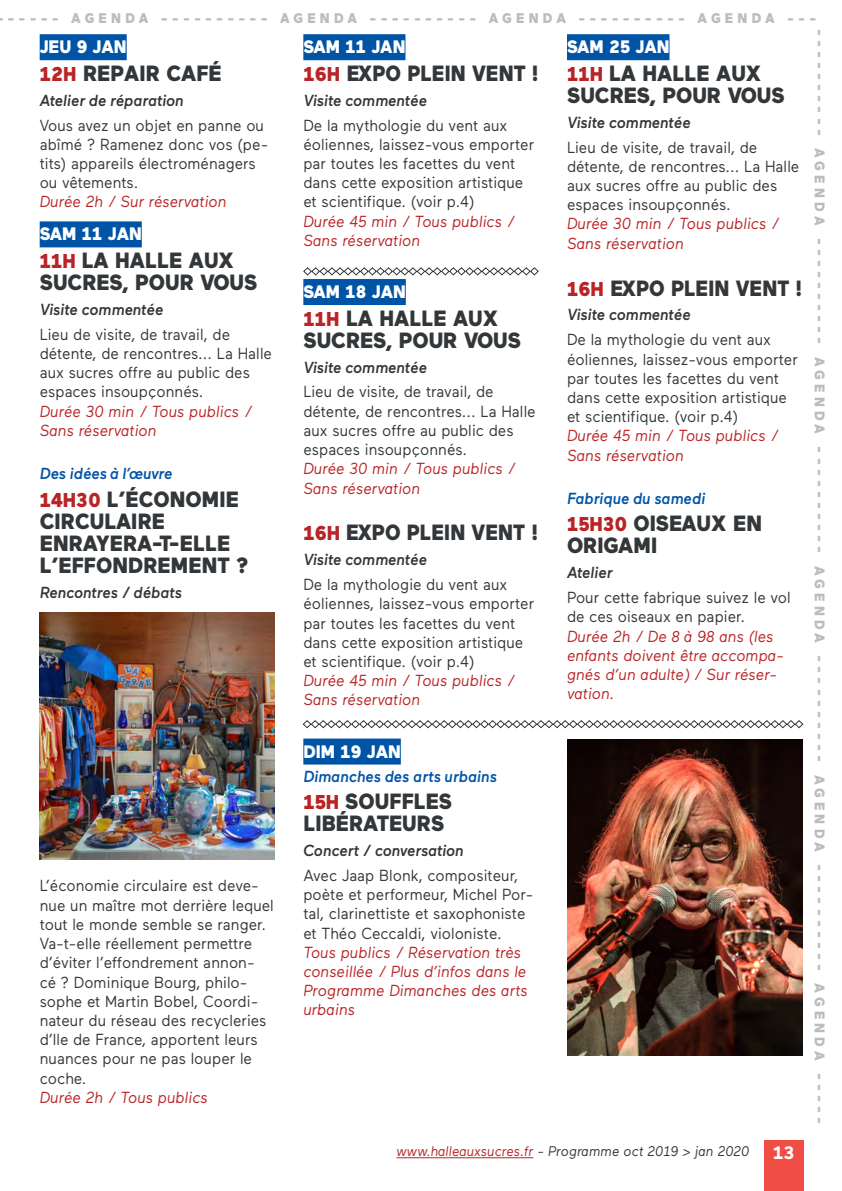
<style>
.page{position:relative;width:842px;height:1191px;background:#fff}
.page>*{position:absolute;margin:0;border:0;box-sizing:border-box;transform-origin:0 0}
.t1{font:900 22px/22px "Maax";color:#333739;scale:.95 1}
.t2{font:900 22px "Maax";color:#333739;scale:.91 1}
.t3{font:900 18px "Maax";color:#fff;scale:.95 1}
.t4{font:700 18px "Maax";color:#fff}
.t5{font:16px/19.2px "Maax";color:#333739;scale:.95 1}
.t6{font:italic 16px/19.2px "Maax";color:#ba2426;scale:.95 1}
.t7{font:italic 500 16px "Maax";color:#333739;scale:.95 1}
.t8{font:italic 500 16px "Maax";color:#0054a6;scale:.95 1}
.t9{font:900 14px "Maax";letter-spacing:.31em;color:#babcbe;scale:.95 1}
.t10{font:italic 14px "Maax";color:#333739;scale:.95 1}
.s1{font-size:20px;color:#ba2426}
.s2{color:#ba2426}
</style>
<div class="page">
<div style="left:764px;top:1140px;width:39px;height:51px;background:#f04e45"></div>
<hr style="left:396px;top:1157px;width:137px;height:1px;background:#ba2426">
<div style="left:40px;top:34px;width:87px;height:26px;background:#0054a6"></div>
<div style="left:40px;top:221px;width:102px;height:26px;background:#0054a6"></div>
<div style="left:303px;top:34px;width:102px;height:26px;background:#0054a6"></div>
<svg style="left:303px;top:267px;width:236px;height:9px"></svg>
<div style="left:303px;top:279px;width:103px;height:26px;background:#0054a6"></div>
<div style="left:303px;top:738px;width:98px;height:26px;background:#0054a6"></div>
<div style="left:567px;top:34px;width:102px;height:26px;background:#0054a6"></div>
<img style="left:567px;top:740px;width:235px;height:315px">
<img style="left:40px;top:612px;width:235px;height:247px">
<svg style="left:302px;top:720px;width:502px;height:8px"></svg>
<p class="t9" style="left:8px;top:10px;width:853px">----- AGENDA ---------- AGENDA ---------- AGENDA ---------- AGENDA ---</p>
<p class="t3" style="left:40px;top:37px;width:93px">JEU 9 JAN</p>
<h1 class="t1" style="left:40px;top:62px;width:193px"><span class="s1">12H</span> REPAIR CAFÉ</h1>
<p class="t7" style="left:40px;top:92px;width:153px">Atelier de réparation</p>
<p class="t5" style="left:40px;top:116px;width:242px">Vous avez un objet en panne ou abîmé ? Ramenez donc vos (pe&shy;tits) appareils électroménagers ou vêtements.</p>
<p class="t6" style="left:40px;top:192px;width:198px">Durée 2h / Sur réservation</p>
<p class="t3" style="left:40px;top:224px;width:109px">SAM 11 JAN</p>
<h1 class="t1" style="left:40px;top:249px;width:231px"><span class="s1">11H</span> LA HALLE AUX<br>SUCRES, POUR VOUS</h1>
<p class="t7" style="left:40px;top:301px;width:132px">Visite commentée</p>
<p class="t5" style="left:40px;top:325px;width:246px">Lieu de visite, de travail, de détente, de rencontres... La Halle aux sucres offre au public des espaces insoupçonnés.</p>
<p class="t6" style="left:40px;top:402px;width:225px">Durée 30 min / Tous publics /<br>Sans réservation</p>
<p class="t8" style="left:40px;top:465px;width:141px">Des idées à l’œuvre</p>
<h1 class="t1" style="left:40px;top:488px;width:221px"><span class="s1">14H30</span> L’ÉCONOMIE<br>CIRCULAIRE<br>ENRAYERA-T-ELLE<br>L’EFFONDREMENT ?</h1>
<p class="t7" style="left:40px;top:583px;width:151px">Rencontres / débats</p>
<p class="t9" style="left:828px;top:29px;width:1154px;rotate:90deg">---------- AGENDA ---------- AGENDA ---------- AGENDA ---------- AGENDA ---------- AGENDA -----</p>
<p class="t3" style="left:303px;top:37px;width:109px">SAM 11 JAN</p>
<h1 class="t2" style="left:303px;top:61px;width:260px"><span class="s1">16H</span> EXPO PLEIN VENT !</h1>
<p class="t7" style="left:303px;top:92px;width:132px">Visite commentée</p>
<p class="t5" style="left:303px;top:116px;width:245px">De la mythologie du vent aux éoliennes, laissez-vous emporter par toutes les facettes du vent dans cette exposition artistique et scientifique. (voir p.4)</p>
<p class="t6" style="left:303px;top:212px;width:224px">Durée 45 min / Tous publics /<br>Sans réservation</p>
<p class="t3" style="left:303px;top:281px;width:109px">SAM 18 JAN</p>
<h1 class="t1" style="left:303px;top:307px;width:231px"><span class="s1">11H</span> LA HALLE AUX<br>SUCRES, POUR VOUS</h1>
<p class="t7" style="left:303px;top:358px;width:132px">Visite commentée</p>
<p class="t5" style="left:303px;top:382px;width:246px">Lieu de visite, de travail, de détente, de rencontres... La Halle aux sucres offre au public des espaces insoupçonnés.</p>
<p class="t6" style="left:303px;top:459px;width:225px">Durée 30 min / Tous publics /<br>Sans réservation</p>
<h1 class="t2" style="left:303px;top:520px;width:260px"><span class="s1">16H</span> EXPO PLEIN VENT !</h1>
<p class="t7" style="left:303px;top:551px;width:132px">Visite commentée</p>
<p class="t5" style="left:303px;top:575px;width:245px">De la mythologie du vent aux éoliennes, laissez-vous emporter par toutes les facettes du vent dans cette exposition artistique et scientifique. (voir p.4)</p>
<p class="t6" style="left:303px;top:671px;width:224px">Durée 45 min / Tous publics /<br>Sans réservation</p>
<p class="t3" style="left:303px;top:741px;width:104px">DIM 19 JAN</p>
<p class="t8" style="left:303px;top:767px;width:205px">Dimanches des arts urbains</p>
<h1 class="t1" style="left:303px;top:790px;width:158px"><span class="s1">15H</span> SOUFFLES<br>LIBÉRATEURS</h1>
<p class="t7" style="left:303px;top:842px;width:170px">Concert / conversation</p>
<p class="t5" style="left:303px;top:866px;width:244px">Avec Jaap Blonk, compositeur, poète et performeur, Michel Por&shy;tal, clarinettiste et saxophoniste et Théo Ceccaldi, violoniste.</p>
<p class="t6" style="left:303px;top:942px;width:238px">Tous publics / Réservation très conseillée / Plus d’infos dans le<br>Programme Dimanches des arts urbains</p>
<p class="t3" style="left:567px;top:37px;width:109px">SAM 25 JAN</p>
<h1 class="t1" style="left:567px;top:62px;width:231px"><span class="s1">11H</span> LA HALLE AUX<br>SUCRES, POUR VOUS</h1>
<p class="t7" style="left:567px;top:114px;width:132px">Visite commentée</p>
<p class="t5" style="left:567px;top:138px;width:246px">Lieu de visite, de travail, de détente, de rencontres... La Halle aux sucres offre au public des espaces insoupçonnés.</p>
<p class="t6" style="left:567px;top:214px;width:225px">Durée 30 min / Tous publics /<br>Sans réservation</p>
<h1 class="t2" style="left:567px;top:275px;width:260px"><span class="s1">16H</span> EXPO PLEIN VENT !</h1>
<p class="t7" style="left:567px;top:306px;width:132px">Visite commentée</p>
<p class="t5" style="left:567px;top:330px;width:245px">De la mythologie du vent aux éoliennes, laissez-vous emporter par toutes les facettes du vent dans cette exposition artistique et scientifique. (voir p.4)</p>
<p class="t6" style="left:567px;top:426px;width:224px">Durée 45 min / Tous publics /<br>Sans réservation</p>
<p class="t8" style="left:567px;top:489px;width:147px">Fabrique du samedi</p>
<h1 class="t1" style="left:567px;top:513px;width:207px"><span class="s1">15H30</span> OISEAUX EN<br>ORIGAMI</h1>
<p class="t7" style="left:567px;top:564px;width:49px">Atelier</p>
<p class="t5" style="left:567px;top:588px;width:237px">Pour cette fabrique suivez le vol de ces oiseaux en papier.</p>
<p class="t6" style="left:567px;top:626px;width:230px">Durée 2h / De 8 à 98 ans (les enfants doivent être accompa&shy;gnés d’un adulte) / Sur réser&shy;vation.</p>
<p class="t5" style="left:40px;top:876px;width:248px">L’économie circulaire est deve&shy;nue un maître mot derrière lequel tout le monde semble se ranger.<br>Va-t-elle réellement permettre d’éviter l’effondrement annon&shy;cé ? Dominique Bourg, philo&shy;sophe et Martin Bobel, Coordi&shy;nateur du réseau des recycleries d’Ile de France, apportent leurs nuances pour ne pas louper le coche.</p>
<p class="t6" style="left:40px;top:1087px;width:179px">Durée 2h / Tous publics</p>
<p class="t10" style="left:396px;top:1144px;width:373px"><span class="s2">www.halleauxsucres.fr</span> - Programme oct 2019 &gt; jan 2020</p>
<p class="t4" style="left:773px;top:1143px;width:22px">13</p>
</div>
